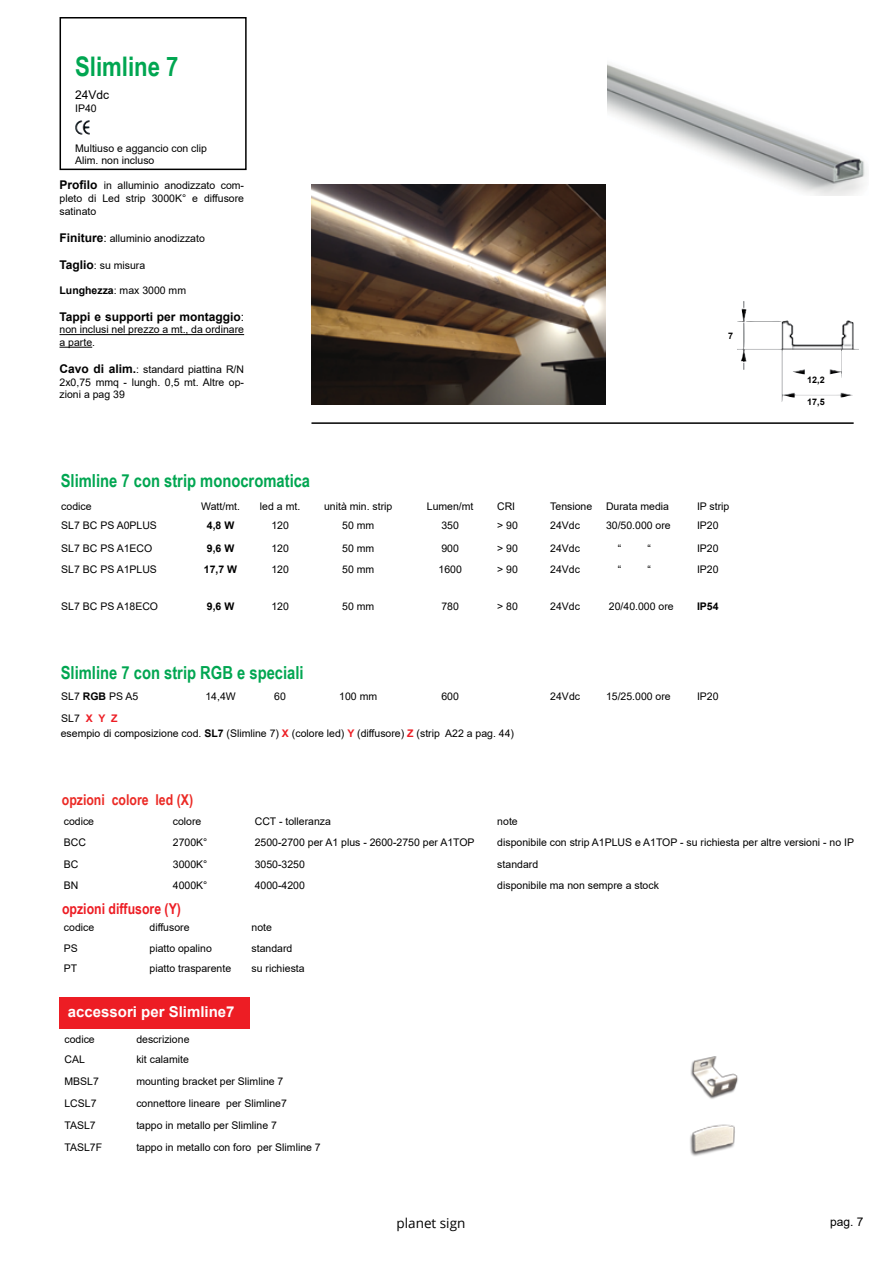
<style>
.page{position:relative;width:893px;height:1263px;background:#fff}
.page>*{position:absolute;margin:0;border:0;box-sizing:border-box;transform-origin:0 0}
.t1{font:700 27px "Arial Narrow";color:#00a651}
.t2{font:700 18px "Arial Narrow";color:#00a651}
.t3{font:700 15px "Arial";color:#fff}
.t4{font:700 15px "Arial Narrow";color:#eb2a25}
.t5{font:700 15px "Arial Narrow";color:#ed1d24}
.t6{font:13.5px "Open Sans";color:#000}
.t7{font:700 12px "Arial";color:#000}
.t8{font:12px "Arial";color:#000}
.t9{font:10.5px/12.6px "Arial";color:#000;text-align:justify}
.t10{font:700 10.5px "Arial";color:#000}
.t11{font:700 9px "Arial";color:#000}
.s1{font-weight:700;font-size:12px}
.s2{font-size:12px}
.s3{font-weight:700}
.s4{font-weight:400}
.s5{font-weight:700;color:#ed1d24}
</style>
<div class="page">
<div style="left:60px;top:17px;width:187px;height:153px;background:#fff;border:2px solid #000"></div>
<hr style="left:311px;top:422px;width:543px;height:2px;background:#000">
<hr style="left:60px;top:334px;width:184px;height:1px;background:#000">
<hr style="left:60px;top:347px;width:32px;height:1px;background:#000">
<img style="left:75px;top:120px;width:15px;height:15px">
<img style="left:737px;top:301px;width:122px;height:101px">
<img style="left:607px;top:64px;width:260px;height:131px">
<img style="left:690px;top:1124px;width:45px;height:32px">
<img style="left:690px;top:1056px;width:48px;height:43px">
<img style="left:311px;top:184px;width:294px;height:221px">
<div style="left:60px;top:997px;width:190px;height:32px;background:#ed1d24"></div>
<h1 class="t1" style="left:75px;top:46px;width:105px">Slimline 7</h1>
<p class="t8" style="left:75px;top:87px;width:36px">24Vdc</p>
<p class="t9" style="left:75px;top:102px;width:23px">IP40</p>
<p class="t9" style="left:75px;top:142px;width:133px">Multiuso e aggancio con clip<br>Alim. non incluso</p>
<p class="t9" style="left:60px;top:179px;width:186px"><span class="s1">Profilo</span> in alluminio anodizzato com&shy;pleto di Led strip 3000K° e diffusore satinato</p>
<p class="t9" style="left:60px;top:232px;width:147px"><span class="s1">Finiture</span><span class="s2">:</span> alluminio anodizzato</p>
<p class="t9" style="left:60px;top:259px;width:87px"><span class="s1">Taglio</span>: su misura</p>
<p class="t9" style="left:60px;top:284px;width:128px"><span class="s3">Lunghezza</span>: max 3000 mm</p>
<p class="t7" style="left:60px;top:308px;width:186px">Tappi e supporti per montaggio<span class="s4">:</span></p>
<p class="t9" style="left:60px;top:323px;width:186px">non inclusi nel prezzo a mt., da ordinare a parte.</p>
<p class="t9" style="left:60px;top:363px;width:186px"><span class="s1">Cavo di alim.</span>: standard piattina R/N 2x0,75 mmq - lungh. 0,5 mt. Altre op&shy;zioni a pag 39</p>
<h2 class="t2" style="left:61px;top:467px;width:251px">Slimline 7 con strip monocromatica</h2>
<p class="t11" style="left:728px;top:329px;width:7px">7</p>
<p class="t9" style="left:61px;top:499px;width:32px">codice</p>
<p class="t9" style="left:201px;top:499px;width:40px">Watt/mt.</p>
<p class="t9" style="left:260px;top:499px;width:42px">led a mt.</p>
<p class="t9" style="left:324px;top:499px;width:70px">unità min. strip</p>
<p class="t9" style="left:427px;top:499px;width:48px">Lumen/mt</p>
<p class="t9" style="left:497px;top:499px;width:20px">CRI</p>
<p class="t9" style="left:550px;top:499px;width:44px">Tensione</p>
<p class="t9" style="left:606px;top:499px;width:65px">Durata media</p>
<p class="t9" style="left:697px;top:499px;width:34px">IP strip</p>
<p class="t9" style="left:61px;top:519px;width:97px">SL7 BC PS A0PLUS</p>
<p class="t10" style="left:207px;top:518px;width:29px">4,8 W</p>
<p class="t9" style="left:271px;top:519px;width:19px">120</p>
<p class="t9" style="left:342px;top:519px;width:34px">50 mm</p>
<p class="t9" style="left:441px;top:519px;width:19px">350</p>
<p class="t9" style="left:497px;top:519px;width:22px">&gt; 90</p>
<p class="t9" style="left:550px;top:519px;width:31px">24Vdc</p>
<p class="t9" style="left:606px;top:519px;width:66px">30/50.000 ore</p>
<p class="t9" style="left:697px;top:519px;width:23px">IP20</p>
<p class="t9" style="left:61px;top:541px;width:93px">SL7 BC PS A1ECO</p>
<p class="t10" style="left:207px;top:540px;width:29px">9,6 W</p>
<p class="t9" style="left:271px;top:541px;width:19px">120</p>
<p class="t9" style="left:342px;top:541px;width:34px">50 mm</p>
<p class="t9" style="left:441px;top:541px;width:19px">900</p>
<p class="t9" style="left:497px;top:541px;width:22px">&gt; 90</p>
<p class="t9" style="left:550px;top:541px;width:31px">24Vdc</p>
<p class="t9" style="left:618px;top:541px;width:5px">“</p>
<p class="t9" style="left:647px;top:541px;width:5px">“</p>
<p class="t9" style="left:697px;top:541px;width:23px">IP20</p>
<p class="t9" style="left:61px;top:563px;width:97px">SL7 BC PS A1PLUS</p>
<p class="t10" style="left:204px;top:562px;width:35px">17,7 W</p>
<p class="t9" style="left:271px;top:563px;width:19px">120</p>
<p class="t9" style="left:342px;top:563px;width:34px">50 mm</p>
<p class="t9" style="left:438px;top:563px;width:25px">1600</p>
<p class="t9" style="left:497px;top:563px;width:22px">&gt; 90</p>
<p class="t9" style="left:550px;top:563px;width:31px">24Vdc</p>
<p class="t9" style="left:618px;top:563px;width:5px">“</p>
<p class="t9" style="left:647px;top:563px;width:5px">“</p>
<p class="t9" style="left:697px;top:563px;width:23px">IP20</p>
<p class="t9" style="left:61px;top:600px;width:98px">SL7 BC PS A18ECO</p>
<p class="t10" style="left:207px;top:599px;width:29px">9,6 W</p>
<p class="t9" style="left:271px;top:600px;width:19px">120</p>
<p class="t9" style="left:342px;top:600px;width:34px">50 mm</p>
<p class="t9" style="left:441px;top:600px;width:19px">780</p>
<p class="t9" style="left:497px;top:600px;width:22px">&gt; 80</p>
<p class="t9" style="left:550px;top:600px;width:31px">24Vdc</p>
<p class="t9" style="left:609px;top:600px;width:66px">20/40.000 ore</p>
<p class="t10" style="left:697px;top:599px;width:23px">IP54</p>
<h2 class="t2" style="left:61px;top:659px;width:244px">Slimline 7 con strip RGB e speciali</h2>
<p class="t9" style="left:61px;top:690px;width:79px">SL7 <span class="s3">RGB</span> PS A5</p>
<p class="t9" style="left:205px;top:690px;width:32px">14,4W</p>
<p class="t9" style="left:274px;top:690px;width:13px">60</p>
<p class="t9" style="left:339px;top:690px;width:39px">100 mm</p>
<p class="t9" style="left:441px;top:690px;width:19px">600</p>
<p class="t9" style="left:550px;top:690px;width:31px">24Vdc</p>
<p class="t9" style="left:606px;top:690px;width:66px">15/25.000 ore</p>
<p class="t9" style="left:697px;top:690px;width:23px">IP20</p>
<p class="t9" style="left:61px;top:712px;width:58px">SL7 <span class="s5">X Y Z</span></p>
<p class="t9" style="left:61px;top:727px;width:455px">esempio di composizione cod. <span class="s3">SL7</span> (Slimline 7) <span class="s5">X</span> (colore led) <span class="s5">Y</span> (diffusore) <span class="s5">Z</span> (strip A22 a pag. 44)</p>
<h3 class="t4" style="left:62px;top:788px;width:133px">opzioni colore led (X)</h3>
<p class="t11" style="left:807px;top:374px;width:19px">12,2</p>
<p class="t11" style="left:807px;top:395px;width:19px">17,5</p>
<p class="t9" style="left:64px;top:815px;width:32px">codice</p>
<p class="t9" style="left:173px;top:815px;width:30px">colore</p>
<p class="t9" style="left:255px;top:815px;width:78px">CCT - tolleranza</p>
<p class="t9" style="left:497px;top:815px;width:22px">note</p>
<p class="t9" style="left:64px;top:835px;width:24px">BCC</p>
<p class="t9" style="left:173px;top:835px;width:36px">2700K°</p>
<p class="t9" style="left:255px;top:835px;width:221px">2500-2700 per A1 plus - 2600-2750 per A1TOP</p>
<p class="t9" style="left:497px;top:835px;width:358px">disponibile con strip A1PLUS e A1TOP - su richiesta per altre versioni - no IP</p>
<p class="t9" style="left:64px;top:857px;width:16px">BC</p>
<p class="t9" style="left:173px;top:857px;width:36px">3000K°</p>
<p class="t9" style="left:255px;top:857px;width:52px">3050-3250</p>
<p class="t9" style="left:497px;top:857px;width:42px">standard</p>
<p class="t9" style="left:64px;top:878px;width:16px">BN</p>
<p class="t9" style="left:173px;top:878px;width:36px">4000K°</p>
<p class="t9" style="left:255px;top:878px;width:52px">4000-4200</p>
<p class="t9" style="left:497px;top:878px;width:163px">disponibile ma non sempre a stock</p>
<h3 class="t5" style="left:62px;top:897px;width:120px">opzioni diffusore (Y)</h3>
<p class="t9" style="left:64px;top:921px;width:32px">codice</p>
<p class="t9" style="left:150px;top:921px;width:42px">diffusore</p>
<p class="t9" style="left:252px;top:921px;width:22px">note</p>
<p class="t9" style="left:64px;top:941px;width:16px">PS</p>
<p class="t9" style="left:150px;top:941px;width:64px">piatto opalino</p>
<p class="t9" style="left:252px;top:941px;width:42px">standard</p>
<p class="t9" style="left:64px;top:962px;width:15px">PT</p>
<p class="t9" style="left:150px;top:962px;width:83px">piatto trasparente</p>
<p class="t9" style="left:252px;top:962px;width:55px">su richiesta</p>
<h3 class="t3" style="left:68px;top:1001px;width:168px">accessori per Slimline7</h3>
<p class="t9" style="left:64px;top:1033px;width:32px">codice</p>
<p class="t9" style="left:136px;top:1033px;width:55px">descrizione</p>
<p class="t9" style="left:64px;top:1053px;width:22px">CAL</p>
<p class="t9" style="left:136px;top:1053px;width:54px">kit calamite</p>
<p class="t9" style="left:64px;top:1075px;width:36px">MBSL7</p>
<p class="t9" style="left:136px;top:1075px;width:149px">mounting bracket per Slimline 7</p>
<p class="t9" style="left:64px;top:1097px;width:34px">LCSL7</p>
<p class="t9" style="left:136px;top:1097px;width:152px">connettore lineare per Slimline7</p>
<p class="t9" style="left:64px;top:1119px;width:33px">TASL7</p>
<p class="t9" style="left:136px;top:1119px;width:142px">tappo in metallo per Slimline 7</p>
<p class="t9" style="left:64px;top:1141px;width:39px">TASL7F</p>
<p class="t9" style="left:136px;top:1141px;width:186px">tappo in metallo con foro per Slimline 7</p>
<p class="t6" style="left:396px;top:1214px;width:70px">planet sign</p>
<p class="t8" style="left:830px;top:1213px;width:35px">pag. 7</p>
</div>
